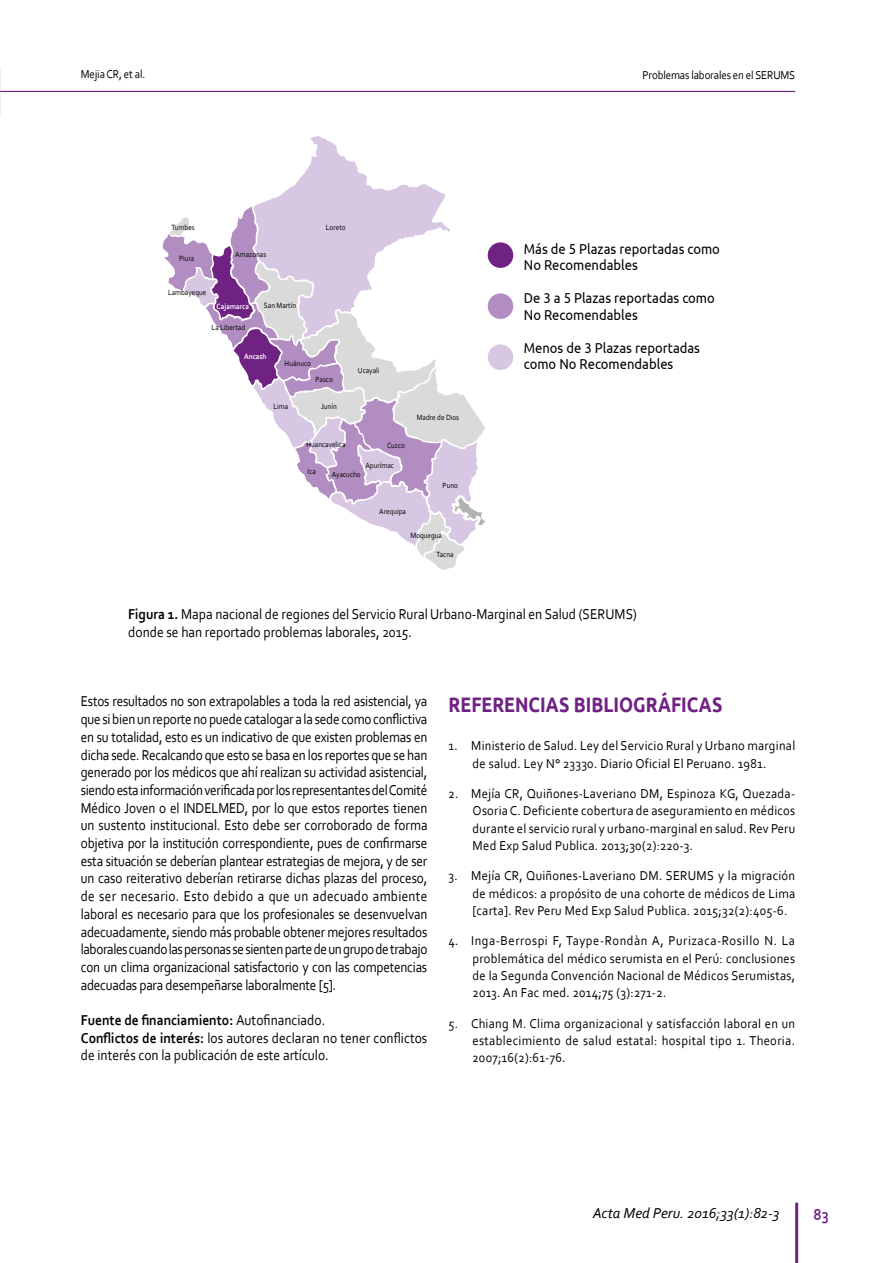
<style>
.page{position:relative;width:893px;height:1263px;background:#fff}
.page>*{position:absolute;margin:0;border:0;box-sizing:border-box;transform-origin:0 0}
.t1{font:700 21px "Ubuntu";color:#702283;scale:.85 1}
.t2{font:700 16.5px "Corbel";color:#702283;scale:.9 1}
.t3{font:15px/17.7px "Corbel";color:#000;text-align:justify;scale:.88 1}
.t4{font:15px/17.7px "Corbel";color:#000;scale:.9 1}
.t5{font:italic 15px "Corbel";color:#000}
.t6{font:14.4px/16.5px "Ubuntu";color:#000;scale:.9 1}
.t7{font:13.5px/17.4px "Corbel";letter-spacing:.02em;color:#000;text-align:justify;scale:.93 1}
.t8{font:12px "Corbel";letter-spacing:-.01em;color:#000;scale:.9 1}
.t9{font:7.95px "Corbel";color:#000;scale:.9 1}
.t10{font:700 7.95px "Corbel";color:#fff;scale:.9 1}
.s1{font-weight:700}
</style>
<div class="page">
<hr style="left:795px;top:1202px;width:3px;height:61px;background:#702283">
<hr style="left:0;top:91px;width:795px;height:1px;background:#702283">
<svg style="left:162px;top:136px;width:324px;height:434px"></svg>
<div style="left:488px;top:242px;width:25px;height:26px;background:#702283;border-radius:50%"></div>
<div style="left:488px;top:293px;width:25px;height:26px;background:#b28dc1;border-radius:50%"></div>
<div style="left:488px;top:344px;width:25px;height:26px;background:#d7c7e3;border-radius:50%"></div>
<p class="t8" style="left:81px;top:67px;width:73px">Mejia CR, et al.</p>
<p class="t8" style="left:642px;top:68px;width:171px">Problemas laborales en el SERUMS</p>
<p class="t9" style="left:171px;top:222px;width:27px">Tumbes</p>
<p class="t9" style="left:179px;top:253px;width:18px">Piura</p>
<p class="t9" style="left:235px;top:250px;width:36px">Amazonas</p>
<p class="t9" style="left:168px;top:288px;width:44px">Lambayeque</p>
<p class="t10" style="left:217px;top:301px;width:38px">Cajamarca</p>
<p class="t9" style="left:264px;top:301px;width:37px">San Martín</p>
<p class="t9" style="left:212px;top:323px;width:39px">La Libertad</p>
<p class="t10" style="left:244px;top:351px;width:26px">Ancash</p>
<p class="t9" style="left:285px;top:359px;width:31px">Huánuco</p>
<p class="t9" style="left:326px;top:222px;width:23px">Loreto</p>
<p class="t9" style="left:273px;top:402px;width:18px">Lima</p>
<p class="t9" style="left:316px;top:374px;width:21px">Pasco</p>
<p class="t9" style="left:321px;top:402px;width:19px">Junín</p>
<p class="t9" style="left:306px;top:439px;width:45px">Huancavelica</p>
<p class="t9" style="left:358px;top:366px;width:26px">Ucayali</p>
<p class="t9" style="left:387px;top:440px;width:21px">Cuzco</p>
<p class="t9" style="left:308px;top:466px;width:11px">Ica</p>
<p class="t9" style="left:365px;top:460px;width:33px">Apurímac</p>
<p class="t9" style="left:332px;top:469px;width:33px">Ayacucho</p>
<p class="t9" style="left:379px;top:507px;width:31px">Arequipa</p>
<p class="t9" style="left:417px;top:412px;width:49px">Madre de Dios</p>
<p class="t9" style="left:443px;top:480px;width:19px">Puno</p>
<p class="t9" style="left:411px;top:530px;width:37px">Moquegua</p>
<p class="t9" style="left:436px;top:549px;width:21px">Tacna</p>
<p class="t6" style="left:524px;top:240px;width:219px">Más de 5 Plazas reportadas como<br>No Recomendables</p>
<p class="t6" style="left:524px;top:289px;width:214px">De 3 a 5 Plazas reportadas como<br>No Recomendables</p>
<p class="t6" style="left:524px;top:339px;width:197px">Menos de 3 Plazas reportadas como No Recomendables</p>
<p class="t4" style="left:128px;top:605px;width:567px"><span class="s1">Figura 1.</span> Mapa nacional de regiones del Servicio Rural Urbano-Marginal en Salud (SERUMS) donde se han reportado problemas laborales, 2015.</p>
<p class="t3" style="left:81px;top:692px;width:395px">Estos resultados no son extrapolables a toda la red asistencial, ya que si bien un reporte no puede catalogar a la sede como conflictiva en su totalidad, esto es un indicativo de que existen problemas en dicha sede. Recalcando que esto se basa en los reportes que se han generado por los médicos que ahí realizan su actividad asistencial, siendo esta información verificada por los representantes del Comité Médico Joven o el INDELMED, por lo que estos reportes tienen un sustento institucional. Esto debe ser corroborado de forma objetiva por la institución correspondiente, pues de confirmarse esta situación se deberían plantear estrategias de mejora, y de ser un caso reiterativo deberían retirarse dichas plazas del proceso, de ser necesario. Esto debido a que un adecuado ambiente laboral es necesario para que los profesionales se desenvuelvan adecuadamente, siendo más probable obtener mejores resultados laborales cuando las personas se sienten parte de un grupo de trabajo con un clima organizacional satisfactorio y con las competencias adecuadas para desempeñarse laboralmente [5].</p>
<p class="t4" style="left:81px;top:1011px;width:387px"><span class="s1">Fuente de financiamiento:</span> Autofinanciado.<br><span class="s1">Conflictos de interés:</span> los autores declaran no tener conflictos de interés con la publicación de este artículo.</p>
<h1 class="t1" style="left:449px;top:690px;width:324px">REFERENCIAS BIBLIOGRÁFICAS</h1>
<p class="t7" style="left:449px;top:737px;width:374px;text-align:center">1. Ministerio de Salud. Ley del Servicio Rural y Urbano marginal de salud. Ley N° 23330. Diario Oficial El Peruano. 1981.</p>
<p class="t7" style="left:473px;top:784px;width:348px;text-indent:-24px">2. Mejía CR, Quiñones-Laveriano DM, Espinoza KG, Quezada-Osoria C. Deficiente cobertura de aseguramiento en médicos durante el servicio rural y urbano-marginal en salud. Rev Peru Med Exp Salud Publica. 2013;30(2):220-3.</p>
<p class="t7" style="left:473px;top:867px;width:348px;text-indent:-24px">3. Mejía CR, Quiñones-Laveriano DM. SERUMS y la migración de médicos: a propósito de una cohorte de médicos de Lima [carta]. Rev Peru Med Exp Salud Publica. 2015;32(2):405-6.</p>
<p class="t7" style="left:473px;top:932px;width:348px;text-indent:-24px">4. Inga-Berrospi F, Taype-Rondàn A, Purizaca-Rosillo N. La problemática del médico serumista en el Perú: conclusiones de la Segunda Convención Nacional de Médicos Serumistas, 2013. An Fac med. 2014;75 (3):271-2.</p>
<p class="t7" style="left:473px;top:1014px;width:348px;text-indent:-24px">5. Chiang M. Clima organizacional y satisfacción laboral en un establecimiento de salud estatal: hospital tipo 1. Theoria.<br>2007;16(2):61-76.</p>
<p class="t5" style="left:593px;top:1203px;width:189px">Acta Med Peru. 2016;33(1):82-3</p>
<p class="t2" style="left:814px;top:1204px;width:19px">83</p>
</div>
